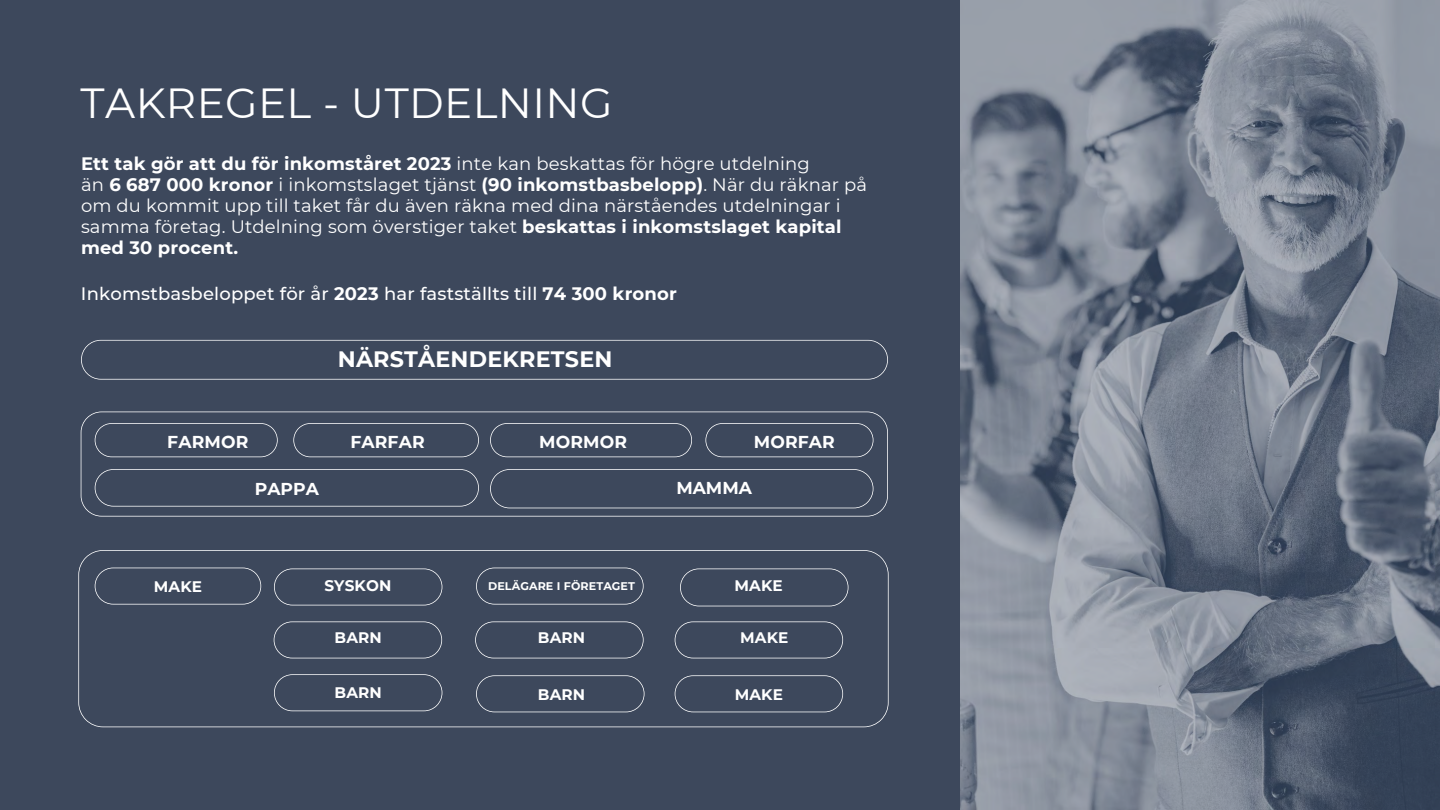
<style>
.page{position:relative;width:1440px;height:810px;background:#3d485c}
.page>*{position:absolute;margin:0;border:0;box-sizing:border-box;transform-origin:0 0}
.t1{font:42px "Montserrat";letter-spacing:.01em;color:#fff}
.t2{font:700 22.3px "Montserrat";letter-spacing:.01em;color:#fff}
.t3{font:18px/21px "Montserrat";letter-spacing:.01em;color:#fff}
.t4{font:500 18px "Montserrat";letter-spacing:.01em;color:#fff}
.t5{font:700 18px "Montserrat";letter-spacing:.01em;color:#fff}
.t6{font:700 17.2px "Montserrat";letter-spacing:.01em;color:#fff}
.t7{font:700 15.3px "Montserrat";letter-spacing:.01em;color:#fff}
.t8{font:700 11.1px "Montserrat";letter-spacing:.01em;color:#fff}
.s1{font-weight:700}
</style>
<div class="page">
<img style="left:961px;top:0;width:479px;height:810px">
<svg style="left:81px;top:340px;width:807px;height:40px"></svg>
<svg style="left:81px;top:412px;width:807px;height:105px"></svg>
<svg style="left:95px;top:469px;width:384px;height:38px"></svg>
<svg style="left:490px;top:469px;width:383px;height:39px"></svg>
<svg style="left:293px;top:423px;width:186px;height:34px"></svg>
<svg style="left:95px;top:423px;width:183px;height:34px"></svg>
<svg style="left:705px;top:423px;width:168px;height:34px"></svg>
<svg style="left:490px;top:423px;width:202px;height:34px"></svg>
<svg style="left:78px;top:550px;width:810px;height:177px"></svg>
<svg style="left:476px;top:568px;width:167px;height:36px"></svg>
<svg style="left:475px;top:621px;width:169px;height:37px"></svg>
<svg style="left:476px;top:675px;width:169px;height:37px"></svg>
<svg style="left:95px;top:568px;width:166px;height:36px"></svg>
<svg style="left:680px;top:568px;width:169px;height:38px"></svg>
<svg style="left:675px;top:621px;width:168px;height:37px"></svg>
<svg style="left:675px;top:675px;width:168px;height:37px"></svg>
<svg style="left:274px;top:568px;width:168px;height:37px"></svg>
<svg style="left:274px;top:621px;width:168px;height:37px"></svg>
<svg style="left:274px;top:674px;width:168px;height:37px"></svg>
<p class="t1" style="left:81px;top:78px;width:533px">TAKREGEL - UTDELNING</p>
<p class="t3" style="left:81px;top:153px;width:730px"><span class="s1">Ett tak gör att du för inkomståret 2023</span> inte kan beskattas för högre utdelning</p>
<p class="t3" style="left:81px;top:174px;width:788px">än <span class="s1">6 687 000 kronor</span> i inkomstslaget tjänst <span class="s1">(90 inkomstbasbelopp)</span>. När du räknar på om du kommit upp till taket får du även räkna med dina närståendes utdelningar i samma företag. Utdelning som överstiger taket <span class="s1">beskattas i inkomstslaget kapital</span></p>
<p class="t5" style="left:81px;top:237px;width:159px">med 30 procent.</p>
<p class="t4" style="left:81px;top:282px;width:597px">Inkomstbasbeloppet för år <span class="s1">2023</span> har fastställts till <span class="s1">74 300 kronor</span></p>
<p class="t2" style="left:338px;top:345px;width:276px">NÄRSTÅENDEKRETSEN</p>
<p class="t6" style="left:167px;top:431px;width:83px">FARMOR</p>
<p class="t6" style="left:350px;top:431px;width:76px">FARFAR</p>
<p class="t6" style="left:539px;top:431px;width:89px">MORMOR</p>
<p class="t6" style="left:754px;top:431px;width:83px">MORFAR</p>
<p class="t6" style="left:255px;top:478px;width:66px">PAPPA</p>
<p class="t6" style="left:676px;top:477px;width:77px">MAMMA</p>
<p class="t7" style="left:154px;top:577px;width:50px">MAKE</p>
<p class="t7" style="left:324px;top:576px;width:69px">SYSKON</p>
<p class="t8" style="left:488px;top:579px;width:149px">DELÄGARE I FÖRETAGET</p>
<p class="t7" style="left:735px;top:576px;width:50px">MAKE</p>
<p class="t7" style="left:335px;top:629px;width:49px">BARN</p>
<p class="t7" style="left:538px;top:629px;width:49px">BARN</p>
<p class="t7" style="left:740px;top:629px;width:50px">MAKE</p>
<p class="t7" style="left:335px;top:683px;width:49px">BARN</p>
<p class="t7" style="left:538px;top:685px;width:49px">BARN</p>
<p class="t7" style="left:735px;top:685px;width:50px">MAKE</p>
</div>
